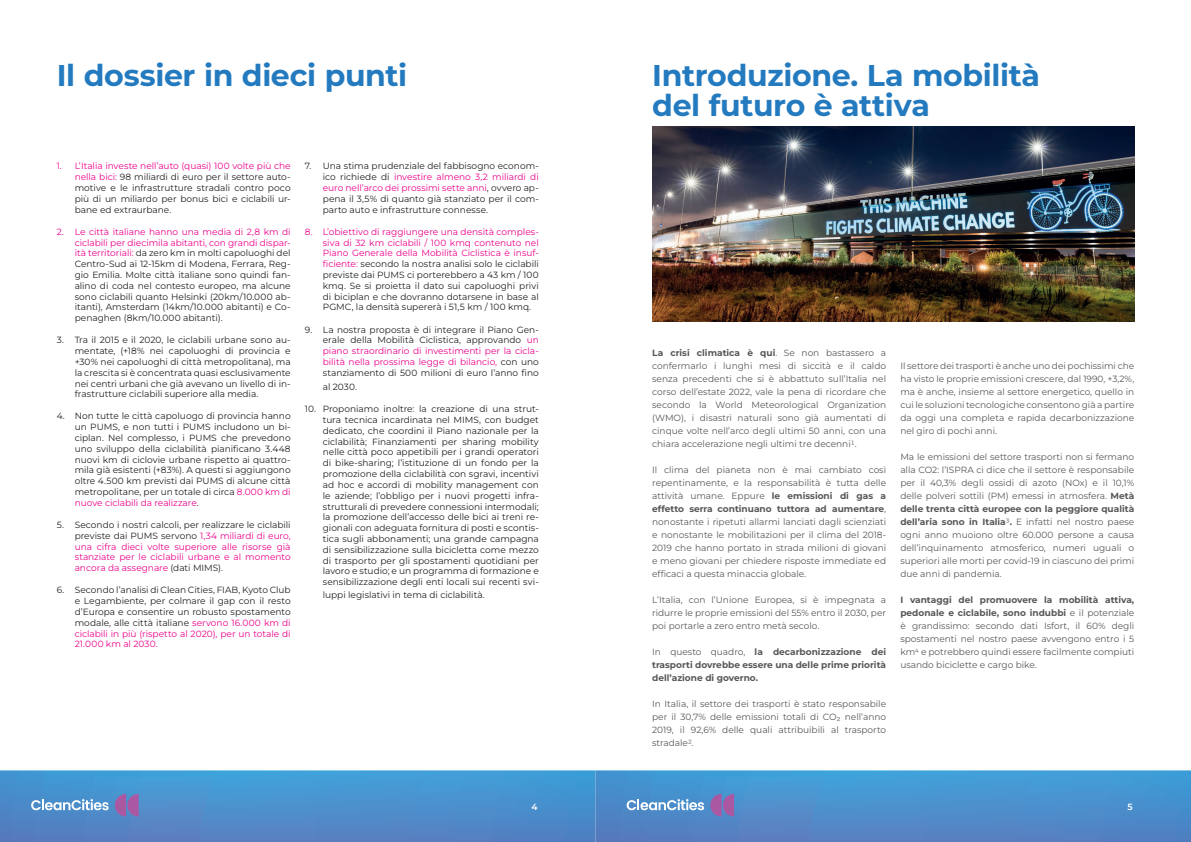
<style>
.page{position:relative;width:1191px;height:842px;background:#fff}
.page>*{position:absolute;margin:0;border:0;box-sizing:border-box;transform-origin:0 0}
.t1{font:700 30px/30px "Montserrat";letter-spacing:-.01em;color:#237abf}
.t2{font:9px/10.8px "Montserrat";color:#231f20;text-align:justify}
.t3{font:9px/13px "Montserrat";color:#57585a;text-align:justify}
.t4{font:9px/10.8px "Montserrat";letter-spacing:-.005em;color:#ed028c;text-align:justify}
.t5{font:700 9px/13px "Montserrat";color:#57585a;text-align:justify}
.t6{font:600 9px "Montserrat";color:#fff}
.s1{color:#ed028c}
.s2{color:#231f20}
.s3{font-weight:700}
.s4{font-weight:400}
</style>
<div class="page">
<svg style="left:0;top:770px;width:595px;height:72px;background:#4c8fcc"></svg>
<svg style="left:595px;top:770px;width:596px;height:72px;background:#4d8fcc"></svg>
<svg style="left:115px;top:794px;width:24px;height:22px"></svg>
<svg style="left:31px;top:799px;width:78px;height:11px"></svg>
<svg style="left:710px;top:794px;width:24px;height:22px"></svg>
<svg style="left:626px;top:799px;width:78px;height:11px"></svg>
<img style="left:652px;top:127px;width:482px;height:195px">
<h1 class="t1" style="left:57px;top:59px;width:352px">Il dossier in dieci punti</h1>
<p class="t2" style="left:75px;top:161px;width:217px;text-indent:-18px"><span class="s1">1. L’Italia investe nell’auto (quasi) 100 volte più che nella bici:</span> 98 miliardi di euro per il settore auto&shy;motive e le infrastrutture stradali contro poco più di un miliardo per bonus bici e ciclabili ur&shy;bane ed extraurbane.</p>
<p class="t2" style="left:75px;top:226px;width:217px;text-indent:-18px"><span class="s1">2. Le città italiane hanno una media di 2,8 km di ciclabili per diecimila abitanti, con grandi dispar&shy;ità territoriali:</span> da zero km in molti capoluoghi del Centro-Sud ai 12-15km di Modena, Ferrara, Reg&shy;gio Emilia. Molte città italiane sono quindi fan&shy;alino di coda nel contesto europeo, ma alcune sono ciclabili quanto Helsinki (20km/10.000 ab&shy;itanti), Amsterdam (14km/10.000 abitanti) e Co&shy;penaghen (8km/10.000 abitanti).</p>
<p class="t2" style="left:75px;top:334px;width:217px;text-indent:-18px">3. Tra il 2015 e il 2020, le ciclabili urbane sono au&shy;mentate, (+18% nei capoluoghi di provincia e +30% nei capoluoghi di città metropolitana), ma la crescita si è concentrata quasi esclusivamente nei centri urbani che già avevano un livello di in&shy;frastrutture ciclabili superiore alla media.</p>
<p class="t2" style="left:75px;top:411px;width:217px;text-indent:-18px">4. Non tutte le città capoluogo di provincia hanno un PUMS, e non tutti i PUMS includono un bi&shy;ciplan. Nel complesso, i PUMS che prevedono uno sviluppo della ciclabilità pianificano 3.448 nuovi km di ciclovie urbane rispetto ai quattro&shy;mila già esistenti (+83%). A questi si aggiungono oltre 4.500 km previsti dai PUMS di alcune città metropolitane, per un totale di circa <span class="s1">8.000 km di nuove ciclabili da realizzare</span>.</p>
<p class="t4" style="left:75px;top:519px;width:217px;text-indent:-18px"><span class="s2">5. Secondo i nostri calcoli, per realizzare le ciclabili previste dai PUMS servono</span> 1,34 miliardi di euro, una cifra dieci volte superiore alle risorse già stanziate per le ciclabili urbane e al momento ancora da assegnare <span class="s2">(dati MIMS).</span></p>
<p class="t2" style="left:75px;top:584px;width:217px;text-indent:-18px">6. Secondo l’analisi di Clean Cities, FIAB, Kyoto Club e Legambiente, per colmare il gap con il resto d’Europa e consentire un robusto spostamento modale, alle città italiane <span class="s1">servono 16.000 km di ciclabili in più (rispetto al 2020), per un totale di 21.000 km al 2030.</span></p>
<p class="t2" style="left:323px;top:161px;width:217px;text-indent:-18px">7. Una stima prudenziale del fabbisogno econom&shy;ico richiede di <span class="s1">investire almeno 3,2 miliardi di euro nell’arco dei prossimi sette anni</span>, ovvero ap&shy;pena il 3,5% di quanto già stanziato per il com&shy;parto auto e infrastrutture connesse.</p>
<p class="t2" style="left:323px;top:226px;width:217px;text-indent:-18px"><span class="s1">8. L’obiettivo di raggiungere una densità comples&shy;siva di 32 km ciclabili / 100 kmq contenuto nel Piano Generale della Mobilità Ciclistica è insuf&shy;ficiente:</span> secondo la nostra analisi solo le ciclabili previste dai PUMS ci porterebbero a 43 km / 100 kmq. Se si proietta il dato sui capoluoghi privi di biciplan e che dovranno dotarsene in base al PGMC, la densità supererà i 51,5 km / 100 kmq.</p>
<p class="t2" style="left:323px;top:324px;width:217px;text-indent:-18px">9. La nostra proposta è di integrare il Piano Gen&shy;erale della Mobilità Ciclistica, approvando <span class="s1">un piano straordinario di investimenti per la cicla&shy;bilità nella prossima legge di bilancio,</span> con uno stanziamento di 500 milioni di euro l’anno fino</p>
<p class="t2" style="left:323px;top:381px;width:36px">al 2030.</p>
<p class="t2" style="left:323px;top:403px;width:217px;text-indent:-18px">10. Proponiamo inoltre: la creazione di una strut&shy;tura tecnica incardinata nel MIMS, con budget dedicato, che coordini il Piano nazionale per la ciclabilità; Finanziamenti per sharing mobility nelle città poco appetibili per i grandi operatori di bike-sharing; l’istituzione di un fondo per la promozione della ciclabilità con sgravi, incentivi ad hoc e accordi di mobility management con le aziende; l’obbligo per i nuovi progetti infra&shy;strutturali di prevedere connessioni intermodali; la promozione dell’accesso delle bici ai treni re&shy;gionali con adeguata fornitura di posti e scontis&shy;tica sugli abbonamenti; una grande campagna di sensibilizzazione sulla bicicletta come mezzo di trasporto per gli spostamenti quotidiani per lavoro e studio; e un programma di formazione e sensibilizzazione degli enti locali sui recenti svi-</p>
<p class="t2" style="left:323px;top:589px;width:163px">luppi legislativi in tema di ciclabilità.</p>
<h1 class="t1" style="left:652px;top:59px;width:389px">Introduzione. La mobilità del futuro è attiva</h1>
<p class="t3" style="left:652px;top:346px;width:235px"><span class="s3">La crisi climatica è qui</span>. Se non bastassero a confermarlo i lunghi mesi di siccità e il caldo senza precedenti che si è abbattuto sull’Italia nel corso dell’estate 2022, vale la pena di ricordare che secondo la World Meteorological Organization (WMO), i disastri naturali sono già aumentati di cinque volte nell’arco degli ultimi 50 anni, con una chiara accelerazione negli ultimi tre decenni1.</p>
<p class="t3" style="left:652px;top:463px;width:235px">Il clima del pianeta non è mai cambiato così repentinamente, e la responsabilità è tutta delle attività umane. Eppure <span class="s3">le emissioni di gas a effetto serra continuano tuttora ad aumentare</span>, nonostante i ripetuti allarmi lanciati dagli scienziati e nonostante le mobilitazioni per il clima del 2018- 2019 che hanno portato in strada milioni di giovani e meno giovani per chiedere risposte immediate ed efficaci a questa minaccia globale.</p>
<p class="t3" style="left:652px;top:593px;width:235px">L’Italia, con l’Unione Europea, si è impegnata a ridurre le proprie emissioni del 55% entro il 2030, per poi portarle a zero entro metà secolo.</p>
<p class="t5" style="left:652px;top:645px;width:235px"><span class="s4">In questo quadro,</span> la decarbonizzazione dei trasporti dovrebbe essere una delle prime priorità dell’azione di governo.</p>
<p class="t3" style="left:652px;top:697px;width:235px">In Italia, il settore dei trasporti è stato responsabile per il 30,7% delle emissioni totali di CO₂ nell’anno 2019, il 92,6% delle quali attribuibili al trasporto stradale2.</p>
<p class="t3" style="left:900px;top:359px;width:235px">Il settore dei trasporti è anche uno dei pochissimi che ha visto le proprie emissioni crescere, dal 1990, +3,2%, ma è anche, insieme al settore energetico, quello in cui le soluzioni tecnologiche consentono già a partire da oggi una completa e rapida decarbonizzazione nel giro di pochi anni.</p>
<p class="t3" style="left:900px;top:450px;width:235px">Ma le emissioni del settore trasporti non si fermano alla CO2: l’ISPRA ci dice che il settore è responsabile per il 40,3% degli ossidi di azoto (NOx) e il 10,1% delle polveri sottili (PM) emessi in atmosfera. <span class="s3">Metà delle trenta città europee con la peggiore qualità dell’aria sono in Italia</span>3<span class="s3">.</span> E infatti nel nostro paese ogni anno muoiono oltre 60.000 persone a causa dell’inquinamento atmosferico, numeri uguali o superiori alle morti per covid-19 in ciascuno dei primi due anni di pandemia.</p>
<p class="t3" style="left:900px;top:593px;width:235px"><span class="s3">I vantaggi del promuovere la mobilità attiva, pedonale e ciclabile, sono indubbi</span> e il potenziale è grandissimo: secondo dati Isfort, il 60% degli spostamenti nel nostro paese avvengono entro i 5 km4 e potrebbero quindi essere facilmente compiuti usando biciclette e cargo bike.</p>
<p class="t6" style="left:531px;top:800px;width:8px">4</p>
<p class="t6" style="left:1127px;top:800px;width:7px">5</p>
</div>
